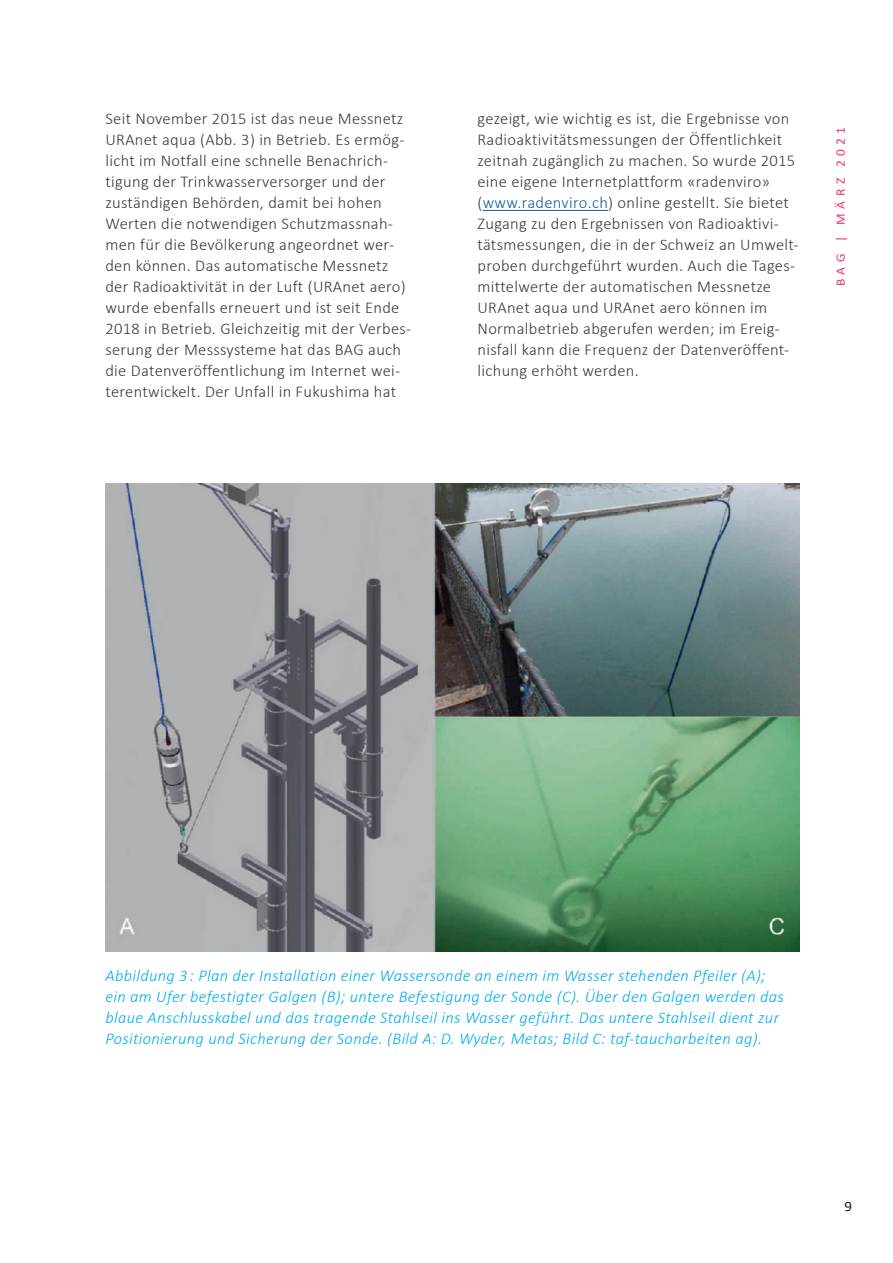
<style>
.page{position:relative;width:893px;height:1263px;background:#fff}
.page>*{position:absolute;margin:0;border:0;box-sizing:border-box;transform-origin:0 0}
.Paragraph{font:300 16.5px/21px "Calibri";letter-spacing:.02em;color:#3c3a3b}
.Paragraph-White{font:italic 300 16.5px/21px "Calibri";letter-spacing:.02em;color:#00aeef}
.t1{font:14.25px "Calibri";color:#1b1b1b;scale:1.05 1}
.t2{font:12.9px "Calibri";letter-spacing:.33em;color:#ee346f;scale:1.05 1}
.s1{color:#175d9e}
</style>
<div class="page">
<hr style="left:483px;top:210px;width:125px;height:1px;background:#175d9e">
<img style="left:105px;top:484px;width:694px;height:467px">
<p class="Paragraph" style="left:105px;top:108px;width:307px">Seit November 2015 ist das neue Messnetz URAnet aqua (Abb. 3) in Betrieb. Es ermög&shy;licht im Notfall eine schnelle Benachrich&shy;tigung der Trinkwasserversorger und der zuständigen Behörden, damit bei hohen Werten die notwendigen Schutzmassnah&shy;men für die Bevölkerung angeordnet wer&shy;den können. Das automatische Messnetz der Radioaktivität in der Luft (URAnet aero) wurde ebenfalls erneuert und ist seit Ende 2018 in Betrieb. Gleichzeitig mit der Verbes&shy;serung der Messsysteme hat das BAG auch die Datenveröffentlichung im Internet wei&shy;terentwickelt. Der Unfall in Fukushima hat</p>
<p class="Paragraph" style="left:477px;top:108px;width:323px">gezeigt, wie wichtig es ist, die Ergebnisse von Radioaktivitätsmessungen der Öffentlichkeit zeitnah zugänglich zu machen. So wurde 2015 eine eigene Internetplattform «radenviro» (<span class="s1">www.radenviro.ch</span>) online gestellt. Sie bietet Zugang zu den Ergebnissen von Radioaktivi&shy;tätsmessungen, die in der Schweiz an Umwelt&shy;proben durchgeführt wurden. Auch die Tages&shy;mittelwerte der automatischen Messnetze URAnet aqua und URAnet aero können im Normalbetrieb abgerufen werden; im Ereig&shy;nisfall kann die Frequenz der Datenveröffent&shy;lichung erhöht werden.</p>
<p class="t2" style="left:832px;top:286px;width:153px;rotate:-90deg">BAG | MÄRZ 2021</p>
<p class="Paragraph-White" style="left:105px;top:965px;width:680px">Abbildung 3 : Plan der Installation einer Wassersonde an einem im Wasser stehenden Pfeiler (A); ein am Ufer befestigter Galgen (B); untere Befestigung der Sonde (C). Über den Galgen werden das blaue Anschlusskabel und das tragende Stahlseil ins Wasser geführt. Das untere Stahlseil dient zur Positionierung und Sicherung der Sonde. (Bild A: D. Wyder, Metas; Bild C: taf-taucharbeiten ag).</p>
<p class="t1" style="left:844px;top:1196px;width:9px">9</p>
</div>
